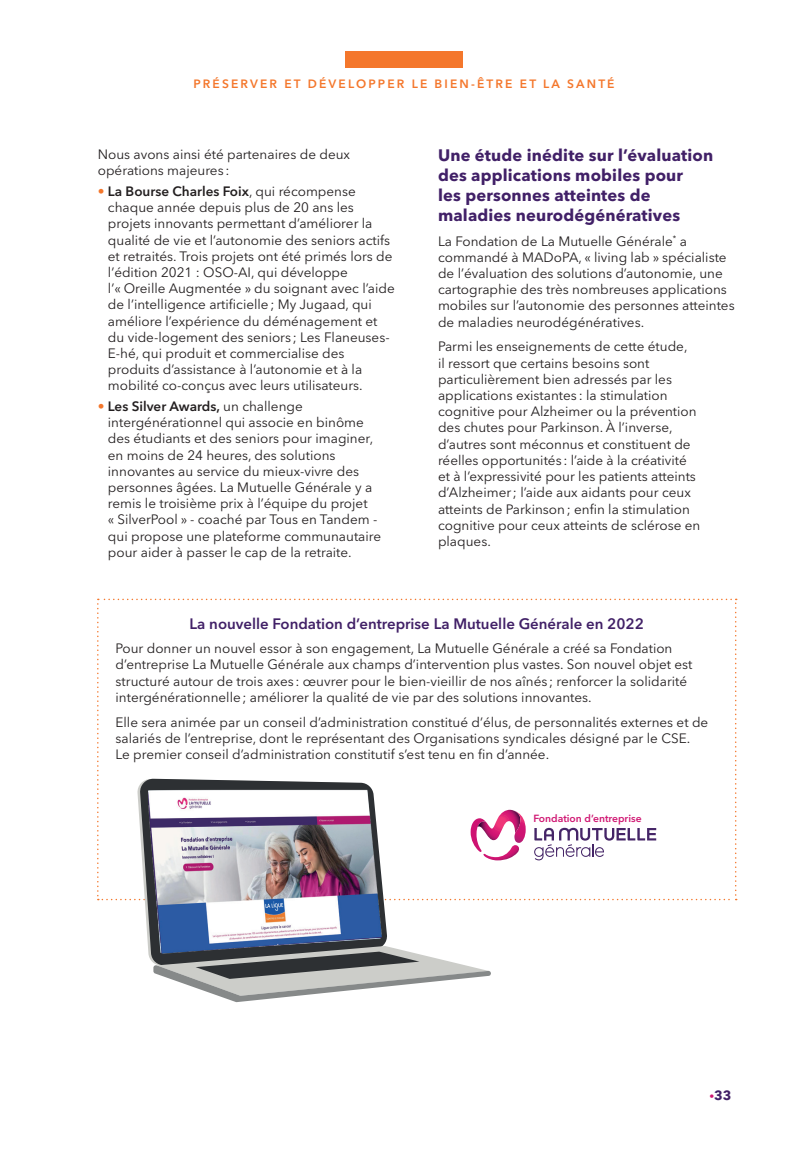
<style>
.page{position:relative;width:808px;height:1149px;background:#fff}
.page>*{position:absolute;margin:0;border:0;box-sizing:border-box;transform-origin:0 0}
.Sous_titre_4{font:700 16.5px/19.8px "Avenir Next LT Pro";letter-spacing:.01em;color:#412067}
.Titre_encadré{font:600 15px "Avenir Next LT Pro";color:#412067}
.Texte_Courant{font:13.5px/16.2px "Avenir Next LT Pro";color:#231f20}
.t1{font:700 13.35px "Avenir Next LT Pro";color:#412067}
.t2{font:600 12px "Avenir Next LT Pro";letter-spacing:.18em;color:#f4772c}
.t3{font:600 10.35px "Avenir Next LT Pro";color:#d01873}
.s1{color:#f4772c}
.s2{font-weight:600}
.s3{font-weight:800;color:#d01873}
</style>
<div class="page">
<div style="left:345px;top:51px;width:118px;height:17px;background:#f4772c"></div>
<svg style="left:97px;top:598px;width:640px;height:302px"></svg>
<svg style="left:140px;top:778px;width:248px;height:167px;fill:#2d3033"></svg>
<svg style="left:179px;top:946px;width:312px;height:55px"></svg>
<img style="left:141px;top:789px;width:243px;height:193px">
<p class="t2" style="left:193px;top:77px;width:423px">PRÉSERVER ET DÉVELOPPER LE BIEN-ÊTRE ET LA SANTÉ</p>
<p class="Texte_Courant" style="left:98px;top:146px;width:254px">Nous avons ainsi été partenaires de deux opérations majeures :</p>
<p class="Texte_Courant" style="left:108px;top:183px;width:288px;text-indent:-10px"><span class="s1">•</span> <span class="s2">La Bourse Charles Foix</span>, qui récompense chaque année depuis plus de 20 ans les projets innovants permettant d’améliorer la qualité de vie et l’autonomie des seniors actifs et retraités. Trois projets ont été primés lors de l’édition 2021 : OSO-AI, qui développe<br>l’« Oreille Augmentée » du soignant avec l’aide de l’intelligence artificielle; My Jugaad, qui améliore l’expérience du déménagement et du vide-logement des seniors ; Les Flaneuses-E-hé, qui produit et commercialise des produits d’assistance à l’autonomie et à la mobilité co-conçus avec leurs utilisateurs.</p>
<p class="Texte_Courant" style="left:108px;top:398px;width:275px;text-indent:-10px"><span class="s1">•</span> <span class="s2">Les Silver Awards,</span> un challenge intergénérationnel qui associe en binôme des étudiants et des seniors pour imaginer, en moins de 24 heures, des solutions innovantes au service du mieux-vivre des personnes âgées. La Mutuelle Générale y a remis le troisième prix à l’équipe du projet<br>« SilverPool » - coaché par Tous en Tandem - qui propose une plateforme communautaire pour aider à passer le cap de la retraite.</p>
<p class="Sous_titre_4" style="left:438px;top:146px;width:277px">Une étude inédite sur l’évaluation des applications mobiles pour<br>les personnes atteintes de maladies neurodégénératives</p>
<p class="Texte_Courant" style="left:438px;top:233px;width:298px">La Fondation de La Mutuelle Générale<sup>*</sup> a commandé à MADoPA, « living lab » spécialiste de l’évaluation des solutions d’autonomie, une cartographie des très nombreuses applications mobiles sur l’autonomie des personnes atteintes de maladies neurodégénératives.</p>
<p class="Texte_Courant" style="left:438px;top:338px;width:264px">Parmi les enseignements de cette étude,<br>il ressort que certains besoins sont particulièrement bien adressés par les applications existantes : la stimulation cognitive pour Alzheimer ou la prévention des chutes pour Parkinson. À l’inverse, d’autres sont méconnus et constituent de réelles opportunités : l’aide à la créativité et à l’expressivité pour les patients atteints d’Alzheimer; l’aide aux aidants pour ceux atteints de Parkinson; enfin la stimulation cognitive pour ceux atteints de sclérose en plaques.</p>
<p class="Titre_encadré" style="left:190px;top:614px;width:456px">La nouvelle Fondation d’entreprise La Mutuelle Générale en 2022</p>
<p class="Texte_Courant" style="left:116px;top:640px;width:578px">Pour donner un nouvel essor à son engagement, La Mutuelle Générale a créé sa Fondation d’entreprise La Mutuelle Générale aux champs d’intervention plus vastes. Son nouvel objet est structuré autour de trois axes : œuvrer pour le bien-vieillir de nos aînés ; renforcer la solidarité intergénérationnelle; améliorer la qualité de vie par des solutions innovantes.</p>
<p class="Texte_Courant" style="left:116px;top:713px;width:594px">Elle sera animée par un conseil d’administration constitué d’élus, de personnalités externes et de salariés de l’entreprise, dont le représentant des Organisations syndicales désigné par le CSE.<br>Le premier conseil d’administration constitutif s’est tenu en fin d’année.</p>
<p class="t3" style="left:533px;top:811px;width:110px">Fondation d’entreprise</p>
<p class="t1" style="left:709px;top:1086px;width:24px"><span class="s3">·</span>33</p>
</div>
